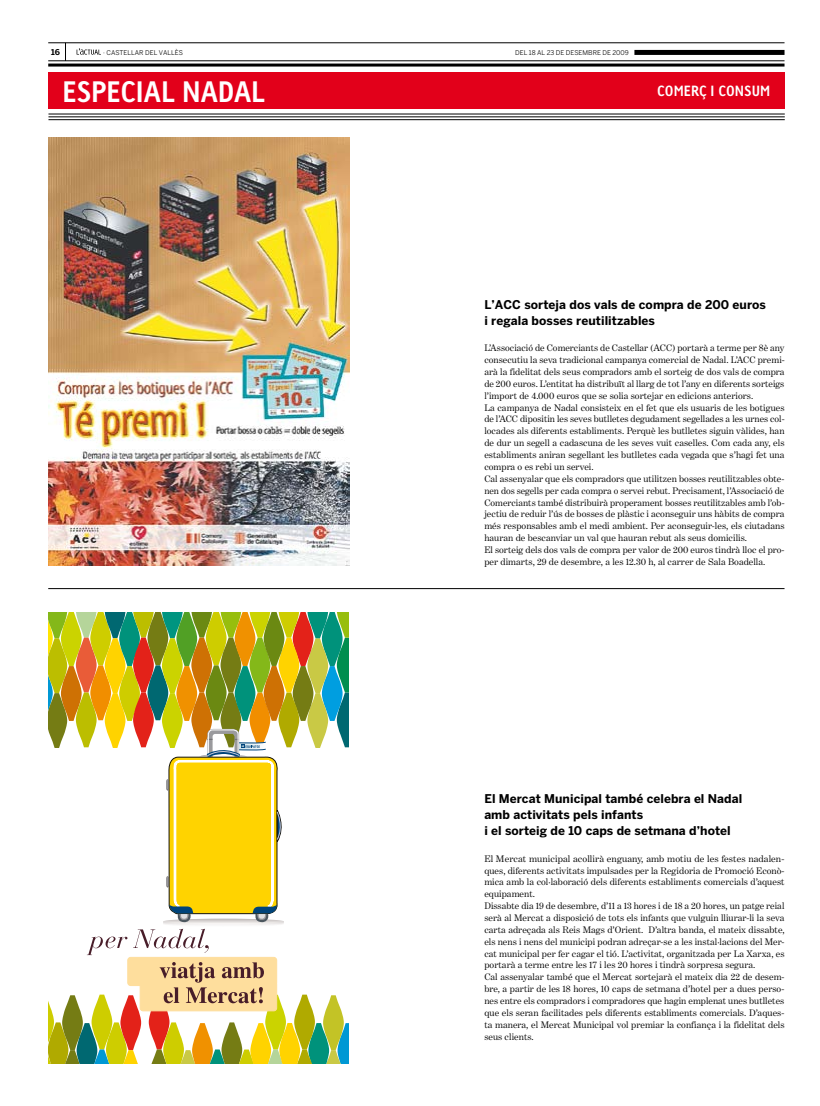
<style>
.page{position:relative;width:820px;height:1106px;background:#fff}
.page>*{position:absolute;margin:0;border:0;box-sizing:border-box;transform-origin:0 0}
.t1{font:700 28px "Linotype Tetria";color:#fff}
.t2{font:700 14px "Linotype Tetria";letter-spacing:.005em;color:#fff}
.t3{font:700 12px/16px "Benton Sans";letter-spacing:.005em;color:#000}
.t4{font:9.6px/11.9px "Benton Modern One";letter-spacing:.005em;color:#000}
.t5{font:700 8px "Benton Sans";color:#000}
.t6{font:6.5px "Benton Sans";color:#000}
</style>
<div class="page">
<hr style="left:48px;top:114px;width:736px;height:1px;background:#000">
<hr style="left:48px;top:117px;width:736px;height:1px;background:#000">
<hr style="left:48px;top:119px;width:736px;height:1px;background:#000">
<hr style="left:48px;top:43px;width:736px;height:1px;background:#000">
<hr style="left:48px;top:61px;width:736px;height:1px;background:#000">
<svg style="left:65px;top:44px;width:1px;height:17px"></svg>
<hr style="left:48px;top:64px;width:736px;height:3px;background:#000">
<div style="left:634px;top:50px;width:150px;height:5px;background:#000"></div>
<svg style="left:77px;top:48px;width:24px;height:7px"></svg>
<div style="left:48px;top:72px;width:736px;height:36px;background:#e2001a"></div>
<img style="left:48px;top:137px;width:301px;height:428px">
<hr style="left:48px;top:588px;width:736px;height:1px;background:#000">
<hr style="left:163px;top:925px;width:121px;height:1px;background:#faf9f9">
<hr style="left:163px;top:924px;width:121px;height:1px;background:#f8f6f6">
<hr style="left:163px;top:922px;width:121px;height:1px;background:#eae7e5">
<hr style="left:163px;top:923px;width:121px;height:1px;background:#f7f4f3">
<svg style="left:48px;top:928px;width:300px;height:135px"></svg>
<svg style="left:48px;top:612px;width:300px;height:310px"></svg>
<p class="t5" style="left:51px;top:47px;width:10px">16</p>
<p class="t6" style="left:103px;top:48px;width:9px">· CAS</p>
<p class="t6" style="left:120px;top:48px;width:45px">TELLAR DEL VALL</p>
<p class="t6" style="left:175px;top:48px;width:9px">ÈS</p>
<p class="t6" style="left:515px;top:48px;width:115px">DEL 18 AL 23 DE DESEMBRE DE 2009</p>
<h1 class="t1" style="left:62px;top:74px;width:204px">ESPECIAL NADAL</h1>
<h2 class="t2" style="left:657px;top:82px;width:115px">COMERÇ I CONSUM</h2>
<p class="t3" style="left:484px;top:296px;width:283px">L’ACC sorteja dos vals de compra de 200 euros i regala bosses reutilitzables</p>
<p class="t4" style="left:484px;top:342px;width:302px">L’Associació de Comerciants de Castellar (ACC) portarà a terme per 8è any consecutiu la seva tradicional campanya comercial de Nadal. L’ACC premi&shy;arà la fidelitat dels seus compradors amb el sorteig de dos vals de compra de 200 euros. L’entitat ha distribuït al llarg de tot l’any en diferents sorteigs l’import de 4.000 euros que se solia sortejar en edicions anteriors.<br>La campanya de Nadal consisteix en el fet que els usuaris de les botigues de l’ACC dipositin les seves butlletes degudament segellades a les urnes col· locades als diferents establiments. Perquè les butlletes siguin vàlides, han de dur un segell a cadascuna de les seves vuit caselles. Com cada any, els establiments aniran segellant les butlletes cada vegada que s’hagi fet una compra o es rebi un servei.<br>Cal assenyalar que els compradors que utilitzen bosses reutilitzables obte&shy;nen dos segells per cada compra o servei rebut. Precisament, l’Associació de Comerciants també distribuirà properament bosses reutilitzables amb l’ob&shy;jectiu de reduir l’ús de bosses de plàstic i aconseguir uns hàbits de compra més responsables amb el medi ambient. Per aconseguir-les, els ciutadans hauran de bescanviar un val que hauran rebut als seus domicilis.<br>El sorteig dels dos vals de compra per valor de 200 euros tindrà lloc el pro&shy;per dimarts, 29 de desembre, a les 12.30 h, al carrer de Sala Boadella.</p>
<p class="t3" style="left:484px;top:790px;width:259px">El Mercat Municipal també celebra el Nadal amb activitats pels infants<br>i el sorteig de 10 caps de setmana d’hotel</p>
<p class="t4" style="left:484px;top:852px;width:301px">El Mercat municipal acollirà enguany, amb motiu de les festes nadalen&shy;ques, diferents activitats impulsades per la Regidoria de Promoció Econò&shy;mica amb la col·laboració dels diferents establiments comercials d’aquest equipament.<br>Dissabte dia 19 de desembre, d’11 a 13 hores i de 18 a 20 hores, un patge reial serà al Mercat a disposició de tots els infants que vulguin lliurar-li la seva carta adreçada als Reis Mags d’Orient. D’altra banda, el mateix dissabte, els nens i nens del municipi podran adreçar-se a les instal·lacions del Mer&shy;cat municipal per fer cagar el tió. L’activitat, organitzada per La Xarxa, es portarà a terme entre les 17 i les 20 hores i tindrà sorpresa segura.<br>Cal assenyalar també que el Mercat sortejarà el mateix dia 22 de desem&shy;bre, a partir de les 18 hores, 10 caps de setmana d’hotel per a dues perso&shy;nes entre els compradors i compradores que hagin emplenat unes butlletes que els seran facilitades pels diferents establiments comercials. D’aques&shy;ta manera, el Mercat Municipal vol premiar la confiança i la fidelitat dels seus clients.</p>
</div>
